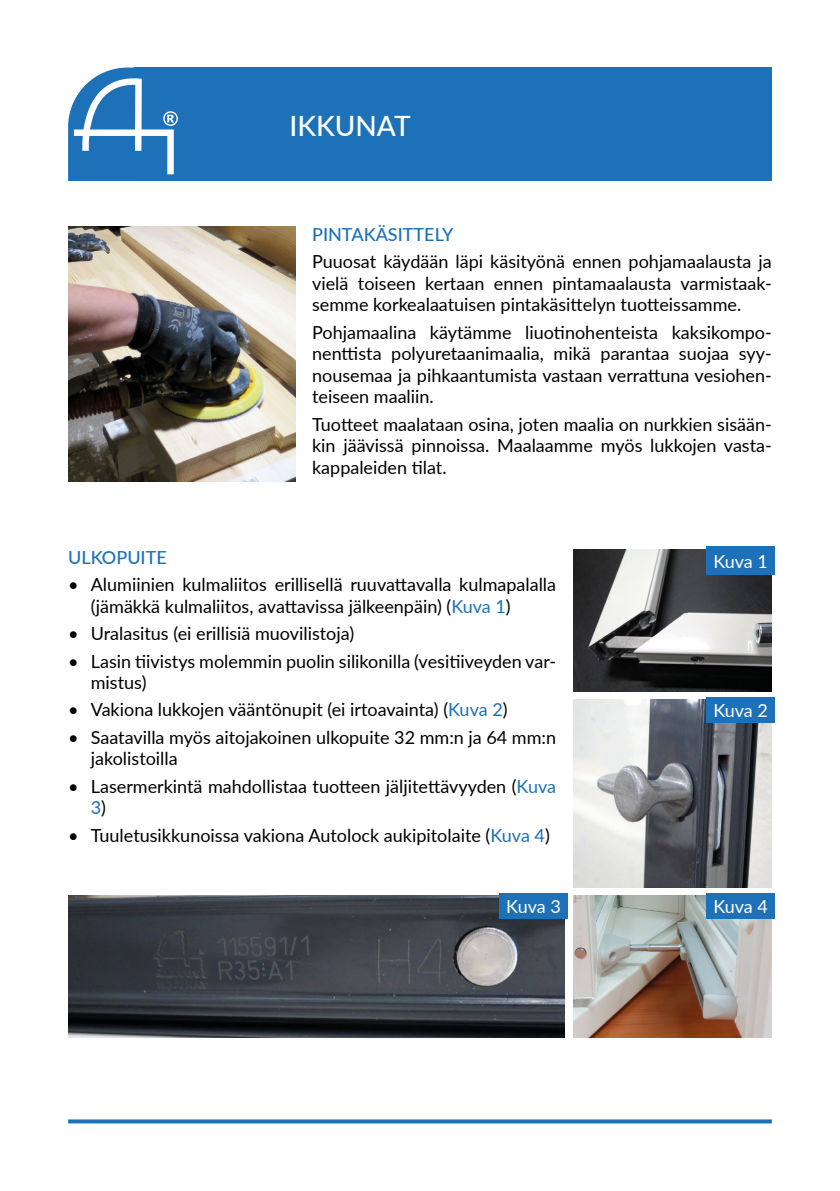
<style>
.page{position:relative;width:840px;height:1191px;background:#fff}
.page>*{position:absolute;margin:0;border:0;box-sizing:border-box;transform-origin:0 0}
.t1{font:500 28px "Lato";color:#fff}
.t2{font:18px/21.6px "Lato";color:#000}
.t3{font:500 18px "Lato";color:#1d71b8}
.t4{font:18px "Lato";letter-spacing:-.01em;color:#fff}
.s1{color:#1d71b8}
</style>
<div class="page">
<img style="left:68px;top:226px;width:227px;height:255px">
<img style="left:573px;top:549px;width:198px;height:142px">
<img style="left:68px;top:895px;width:496px;height:142px">
<img style="left:573px;top:700px;width:198px;height:187px">
<img style="left:573px;top:895px;width:198px;height:142px">
<div style="left:706px;top:547px;width:68px;height:28px;background:#1d71b8"></div>
<div style="left:706px;top:697px;width:68px;height:25px;background:#1d71b8"></div>
<div style="left:499px;top:892px;width:68px;height:26px;background:#1d71b8"></div>
<div style="left:706px;top:892px;width:68px;height:26px;background:#1d71b8"></div>
<div style="left:134px;top:68px;width:637px;height:113px;background:#1d71b8"></div>
<svg style="left:68px;top:68px;width:110px;height:113px"></svg>
<svg style="left:68px;top:1119px;width:703px;height:4px;background:#3580bf"></svg>
<h1 class="t1" style="left:289px;top:105px;width:123px">IKKUNAT</h1>
<p class="t3" style="left:312px;top:221px;width:143px">PINTAKÄSITTELY</p>
<p class="t2" style="left:312px;top:250px;width:461px;text-align:justify">Puuosat käydään läpi käsityönä ennen pohjamaalausta ja vielä toiseen kertaan ennen pintamaalausta varmistaak&shy;semme korkealaatuisen pintakäsittelyn tuotteissamme.</p>
<p class="t2" style="left:312px;top:320px;width:461px;text-align:justify">Pohjamaalina käytämme liuotinohenteista kaksikompo&shy;nenttista polyuretaanimaalia, mikä parantaa suojaa syy&shy;nousemaa ja pihkaantumista vastaan verrattuna vesiohen&shy;teiseen maaliin.</p>
<p class="t2" style="left:312px;top:412px;width:461px;text-align:justify">Tuotteet maalataan osina, joten maalia on nurkkien sisään&shy;kin jäävissä pinnoissa. Maalaamme myös lukkojen vasta&shy;kappaleiden tilat.</p>
<p class="t3" style="left:68px;top:544px;width:100px">ULKOPUITE</p>
<p class="t2" style="left:91px;top:573px;width:466px;text-indent:-23px">• Alumiinien kulmaliitos erillisellä ruuvattavalla kulmapalalla (jämäkkä kulmaliitos, avattavissa jälkeenpäin) (<span class="s1">Kuva 1</span>)</p>
<p class="t2" style="left:68px;top:622px;width:287px">• Uralasitus (ei erillisiä muovilistoja)</p>
<p class="t2" style="left:91px;top:649px;width:466px;text-indent:-23px">• Lasin tiivistys molemmin puolin silikonilla (vesitiiveyden var&shy;mistus)</p>
<p class="t2" style="left:68px;top:698px;width:441px">• Vakiona lukkojen vääntönupit (ei irtoavainta) (<span class="s1">Kuva 2</span>)</p>
<p class="t2" style="left:91px;top:725px;width:466px;text-indent:-23px">• Saatavilla myös aitojakoinen ulkopuite 32 mm:n ja 64 mm:n jakolistoilla</p>
<p class="t2" style="left:91px;top:774px;width:466px;text-indent:-23px">• Lasermerkintä mahdollistaa tuotteen jäljitettävyyden (<span class="s1">Kuva<br>3</span>)</p>
<p class="t2" style="left:68px;top:823px;width:483px">• Tuuletusikkunoissa vakiona Autolock aukipitolaite (<span class="s1">Kuva 4</span>)</p>
<p class="t4" style="left:713px;top:549px;width:56px">Kuva 1</p>
<p class="t4" style="left:713px;top:697px;width:56px">Kuva 2</p>
<p class="t4" style="left:506px;top:893px;width:56px">Kuva 3</p>
<p class="t4" style="left:713px;top:893px;width:56px">Kuva 4</p>
</div>
